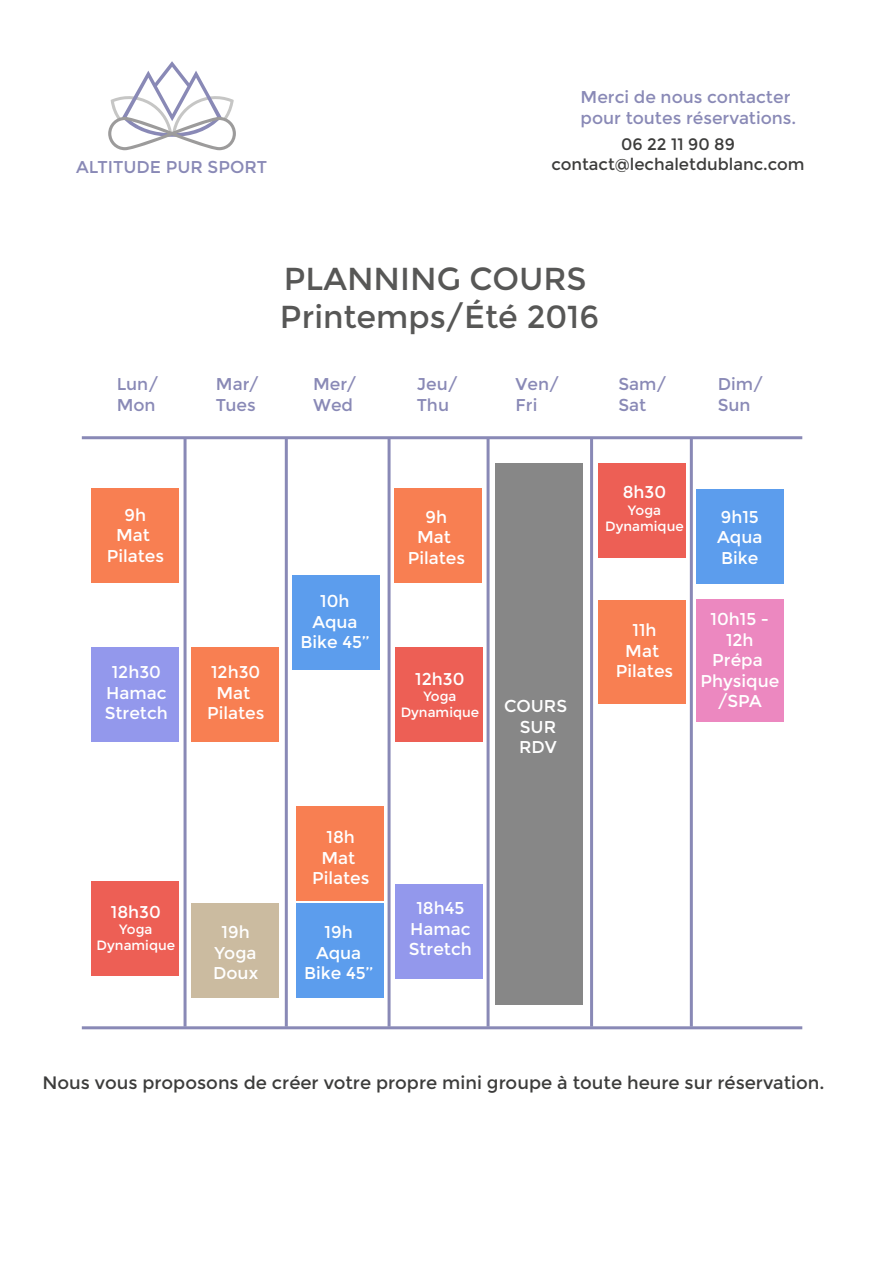
<style>
.page{position:relative;width:893px;height:1263px;background:#fff}
.page>*{position:absolute;margin:0;border:0;box-sizing:border-box;transform-origin:0 0}
.t1{font:31.8px/38.1px "Montserrat";color:#575756}
.t2{font:18px "Montserrat";color:#3c3c3b}
.t3{font:17.1px/20.5px "Montserrat";color:#fff;text-align:center}
.t4{font:17.1px/20.5px "Montserrat";color:#8989b6}
.t5{font:16.5px/19.8px "Montserrat";color:#3c3c3b;text-align:center}
.t6{font:13.5px/16.2px "Montserrat";color:#fff;text-align:center}
</style>
<div class="page">
<svg style="left:108px;top:61px;width:128px;height:89px"></svg>
<hr style="left:82px;top:436px;width:720px;height:3px;background:#8989b6">
<div style="left:598px;top:463px;width:87px;height:94px;background:#ed5f55"></div>
<div style="left:598px;top:600px;width:88px;height:103px;background:#f87f52"></div>
<div style="left:91px;top:488px;width:87px;height:94px;background:#f87f52"></div>
<div style="left:91px;top:648px;width:87px;height:94px;background:#9398ec"></div>
<div style="left:91px;top:881px;width:87px;height:94px;background:#ed5f55"></div>
<div style="left:191px;top:648px;width:88px;height:94px;background:#f87f52"></div>
<div style="left:191px;top:903px;width:88px;height:94px;background:#cbbba0"></div>
<div style="left:292px;top:575px;width:88px;height:94px;background:#5c9ded"></div>
<div style="left:394px;top:488px;width:88px;height:94px;background:#f87f52"></div>
<div style="left:495px;top:463px;width:88px;height:541px;background:#878787"></div>
<div style="left:696px;top:489px;width:88px;height:94px;background:#5c9ded"></div>
<div style="left:696px;top:599px;width:88px;height:123px;background:#ec88c0"></div>
<div style="left:296px;top:903px;width:88px;height:94px;background:#5c9ded"></div>
<div style="left:296px;top:807px;width:88px;height:94px;background:#f87f52"></div>
<div style="left:395px;top:648px;width:87px;height:94px;background:#ed5f55"></div>
<hr style="left:184px;top:438px;width:3px;height:589px;background:#8989b6">
<hr style="left:285px;top:438px;width:3px;height:589px;background:#8989b6">
<hr style="left:388px;top:438px;width:3px;height:589px;background:#8989b6">
<hr style="left:487px;top:438px;width:3px;height:589px;background:#8989b6">
<hr style="left:590px;top:438px;width:3px;height:589px;background:#8989b6">
<hr style="left:690px;top:438px;width:3px;height:589px;background:#8989b6">
<hr style="left:82px;top:1026px;width:720px;height:3px;background:#8989b6">
<div style="left:395px;top:884px;width:87px;height:94px;background:#9398ec"></div>
<p class="t4" style="left:76px;top:157px;width:192px">ALTITUDE PUR SPORT</p>
<p class="t4" style="left:581px;top:87px;width:217px">Merci de nous contacter pour toutes réservations.</p>
<p class="t5" style="left:551px;top:135px;width:255px">06 22 11 90 89 contact@lechaletdublanc.com</p>
<h1 class="t1" style="left:280px;top:260px;width:321px">PLANNING COURS<br>Printemps/Été 2016</h1>
<p class="t4" style="left:117px;top:374px;width:43px">Lun/<br>Mon</p>
<p class="t4" style="left:216px;top:374px;width:44px">Mar/<br>Tues</p>
<p class="t4" style="left:313px;top:374px;width:45px">Mer/<br>Wed</p>
<p class="t4" style="left:417px;top:374px;width:43px">Jeu/<br>Thu</p>
<p class="t4" style="left:516px;top:374px;width:45px">Ven/<br>Fri</p>
<p class="t4" style="left:618px;top:374px;width:50px">Sam/<br>Sat</p>
<p class="t4" style="left:718px;top:374px;width:47px">Dim/<br>Sun</p>
<p class="t3" style="left:107px;top:504px;width:59px">9h<br>Mat<br>Pilates</p>
<p class="t3" style="left:408px;top:507px;width:59px">9h<br>Mat<br>Pilates</p>
<p class="t3" style="left:300px;top:591px;width:71px">10h<br>Aqua<br>Bike 45’’</p>
<p class="t3" style="left:623px;top:482px;width:45px">8h30</p>
<p class="t6" style="left:605px;top:502px;width:80px">Yoga<br>Dynamique</p>
<p class="t3" style="left:625px;top:620px;width:35px">11h<br>Mat</p>
<p class="t3" style="left:105px;top:662px;width:65px">12h30<br>Hamac<br>Stretch</p>
<p class="t3" style="left:211px;top:662px;width:51px">12h30</p>
<p class="t3" style="left:616px;top:661px;width:59px">Pilates</p>
<p class="t3" style="left:207px;top:682px;width:59px">Mat<br>Pilates</p>
<p class="t3" style="left:415px;top:669px;width:51px">12h30</p>
<p class="t6" style="left:401px;top:688px;width:80px">Yoga<br>Dynamique</p>
<p class="t3" style="left:504px;top:696px;width:65px">COURS<br>SUR<br>RDV</p>
<p class="t3" style="left:717px;top:507px;width:47px;text-align:left">9h15<br>Aqua<br>Bike</p>
<p class="t3" style="left:700px;top:609px;width:80px">10h15 -<br>12h<br>Prépa<br>Physique /SPA</p>
<p class="t3" style="left:111px;top:902px;width:52px">18h30</p>
<p class="t6" style="left:97px;top:921px;width:80px">Yoga<br>Dynamique</p>
<p class="t3" style="left:213px;top:922px;width:47px">19h<br>Yoga<br>Doux</p>
<p class="t3" style="left:312px;top:827px;width:59px">18h<br>Mat<br>Pilates</p>
<p class="t3" style="left:304px;top:922px;width:71px">19h<br>Aqua<br>Bike 45’’</p>
<p class="t3" style="left:409px;top:898px;width:65px">18h45<br>Hamac<br>Stretch</p>
<p class="t2" style="left:43px;top:1072px;width:784px">Nous vous proposons de créer votre propre mini groupe à toute heure sur réservation.</p>
</div>
